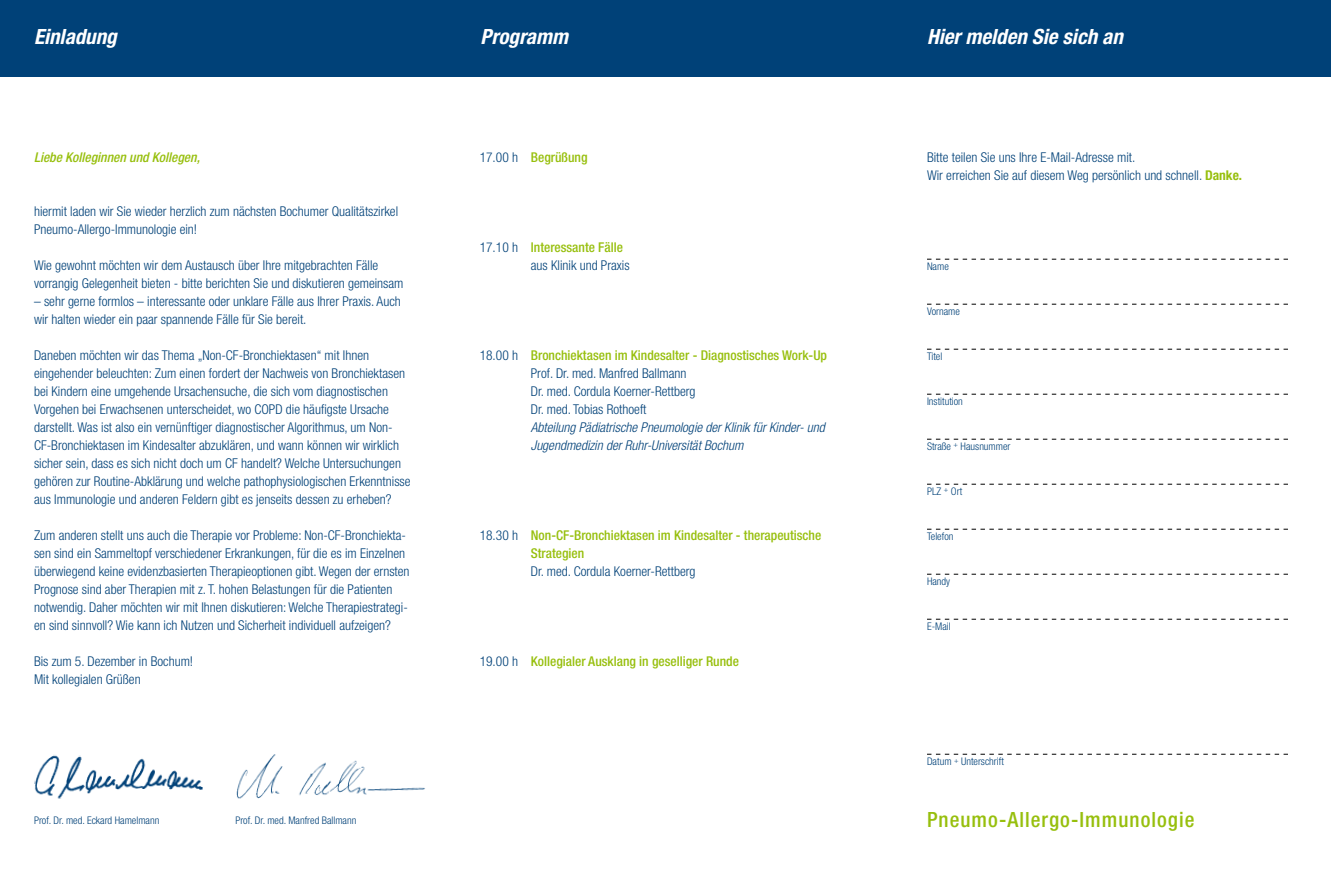
<style>
.page{position:relative;width:1331px;height:893px;background:#fff}
.page>*{position:absolute;margin:0;border:0;box-sizing:border-box;transform-origin:0 0}
.t1{font:italic 700 condensed 21px "Helvetica Neue";color:#fff}
.t2{font:500 condensed 21px "Helvetica Neue";letter-spacing:.05em;color:#97bf0d}
.t3{font:300 condensed 13.5px/18px "Helvetica Neue";color:#004178}
.t4{font:500 condensed 13.5px/18px "Helvetica Neue";color:#97bf0d}
.t5{font:italic 300 condensed 13.5px/18px "Helvetica Neue";color:#004178}
.t6{font:italic 500 condensed 13.5px "Helvetica Neue";color:#97bf0d}
.t7{font:300 condensed 10.5px "Helvetica Neue";color:#004178}
.s1{font-weight:300;color:#004178}
.s2{font-weight:500;color:#97bf0d}
.s3{font-weight:700;color:#97bf0d}
</style>
<div class="page">
<div style="left:0;top:0;width:1331px;height:77px;background:#004178"></div>
<img style="left:34px;top:755px;width:169px;height:44px">
<svg style="left:927px;top:259px;width:361px;height:1px"></svg>
<svg style="left:927px;top:304px;width:361px;height:1px"></svg>
<svg style="left:927px;top:349px;width:361px;height:1px"></svg>
<svg style="left:927px;top:394px;width:361px;height:1px"></svg>
<svg style="left:927px;top:439px;width:361px;height:1px"></svg>
<svg style="left:927px;top:484px;width:361px;height:1px"></svg>
<svg style="left:927px;top:529px;width:361px;height:1px"></svg>
<svg style="left:927px;top:574px;width:361px;height:1px"></svg>
<svg style="left:927px;top:619px;width:361px;height:1px"></svg>
<svg style="left:927px;top:754px;width:361px;height:1px"></svg>
<img style="left:236px;top:754px;width:189px;height:45px">
<h1 class="t1" style="left:34px;top:24px;width:84px">Einladung</h1>
<h1 class="t1" style="left:480px;top:24px;width:89px">Programm</h1>
<h1 class="t1" style="left:927px;top:24px;width:197px">Hier melden Sie sich an</h1>
<p class="t6" style="left:34px;top:149px;width:167px">Liebe Kolleginnen und Kollegen,</p>
<p class="t3" style="left:34px;top:202px;width:366px">hiermit laden wir Sie wieder herzlich zum nächsten Bochumer Qualitätszirkel<br>Pneumo-Allergo-Immunologie ein!</p>
<p class="t3" style="left:34px;top:256px;width:371px">Wie gewohnt möchten wir dem Austausch über Ihre mitgebrachten Fälle vorrangig Gelegenheit bieten - bitte berichten Sie und diskutieren gemeinsam</p>
<p class="t3" style="left:34px;top:292px;width:368px">– sehr gerne formlos – interessante oder unklare Fälle aus Ihrer Praxis. Auch wir halten wieder ein paar spannende Fälle für Sie bereit.</p>
<p class="t3" style="left:34px;top:346px;width:378px">Daneben möchten wir das Thema „Non-CF-Bronchiektasen“ mit Ihnen eingehender beleuchten: Zum einen fordert der Nachweis von Bronchiektasen bei Kindern eine umgehende Ursachensuche, die sich vom diagnostischen Vorgehen bei Erwachsenen unterscheidet, wo COPD die häufigste Ursache darstellt. Was ist also ein vernünftiger diagnostischer Algorithmus, um Non-CF-Bronchiektasen im Kindesalter abzuklären, und wann können wir wirklich sicher sein, dass es sich nicht doch um CF handelt? Welche Untersuchungen gehören zur Routine-Abklärung und welche pathophysiologischen Erkenntnisse aus Immunologie und anderen Feldern gibt es jenseits dessen zu erheben?</p>
<p class="t3" style="left:34px;top:526px;width:377px">Zum anderen stellt uns auch die Therapie vor Probleme: Non-CF-Bronchiekta&shy;sen sind ein Sammeltopf verschiedener Erkrankungen, für die es im Einzelnen überwiegend keine evidenzbasierten Therapieoptionen gibt. Wegen der ernsten Prognose sind aber Therapien mit z. T. hohen Belastungen für die Patienten notwendig. Daher möchten wir mit Ihnen diskutieren: Welche Therapiestrategi&shy;en sind sinnvoll? Wie kann ich Nutzen und Sicherheit individuell aufzeigen?</p>
<p class="t3" style="left:34px;top:652px;width:161px">Bis zum 5. Dezember in Bochum!<br>Mit kollegialen Grüßen</p>
<p class="t4" style="left:480px;top:148px;width:109px"><span class="s1">17.00 h</span> Begrüßung</p>
<p class="t3" style="left:531px;top:238px;width:100px;text-indent:-51px">17.10 h <span class="s2">Interessante Fälle </span>aus Klinik und Praxis</p>
<p class="t3" style="left:531px;top:346px;width:298px;text-indent:-51px">18.00 h <span class="s2">Bronchiektasen im Kindesalter - Diagnostisches Work-Up </span>Prof. Dr. med. Manfred Ballmann<br>Dr. med. Cordula Koerner-Rettberg<br>Dr. med. Tobias Rothoeft</p>
<p class="t5" style="left:531px;top:418px;width:295px">Abteilung Pädiatrische Pneumologie der Klinik für Kinder- und<br>Jugendmedizin der Ruhr-Universität Bochum</p>
<p class="t4" style="left:531px;top:526px;width:292px;text-indent:-51px"><span class="s1">18.30 h</span> Non-CF-Bronchiektasen im Kindesalter - therapeutische<br>Strategien</p>
<p class="t3" style="left:531px;top:562px;width:166px">Dr. med. Cordula Koerner-Rettberg</p>
<p class="t4" style="left:480px;top:652px;width:261px"><span class="s1">19.00 h</span> Kollegialer Ausklang in geselliger Runde</p>
<p class="t3" style="left:927px;top:148px;width:317px">Bitte teilen Sie uns Ihre E-Mail-Adresse mit.<br>Wir erreichen Sie auf diesem Weg persönlich und schnell. <span class="s3">Danke.</span></p>
<p class="t7" style="left:927px;top:260px;width:23px">Name</p>
<p class="t7" style="left:927px;top:305px;width:34px">Vorname</p>
<p class="t7" style="left:927px;top:350px;width:17px">Titel</p>
<p class="t7" style="left:927px;top:395px;width:37px">Institution</p>
<p class="t7" style="left:927px;top:440px;width:85px">Straße <sup>+</sup> Hausnummer</p>
<p class="t7" style="left:927px;top:485px;width:37px">PLZ <sup>+</sup> Ort</p>
<p class="t7" style="left:927px;top:530px;width:28px">Telefon</p>
<p class="t7" style="left:927px;top:575px;width:25px">Handy</p>
<p class="t7" style="left:927px;top:620px;width:25px">E-Mail</p>
<p class="t7" style="left:927px;top:755px;width:78px">Datum <sup>+</sup> Unterschrift</p>
<p class="t7" style="left:34px;top:814px;width:127px">Prof. Dr. med. Eckard Hamelmann</p>
<p class="t7" style="left:235px;top:814px;width:123px">Prof. Dr. med. Manfred Ballmann</p>
<h1 class="t2" style="left:927px;top:807px;width:269px">Pneumo-Allergo-Immunologie</h1>
</div>
